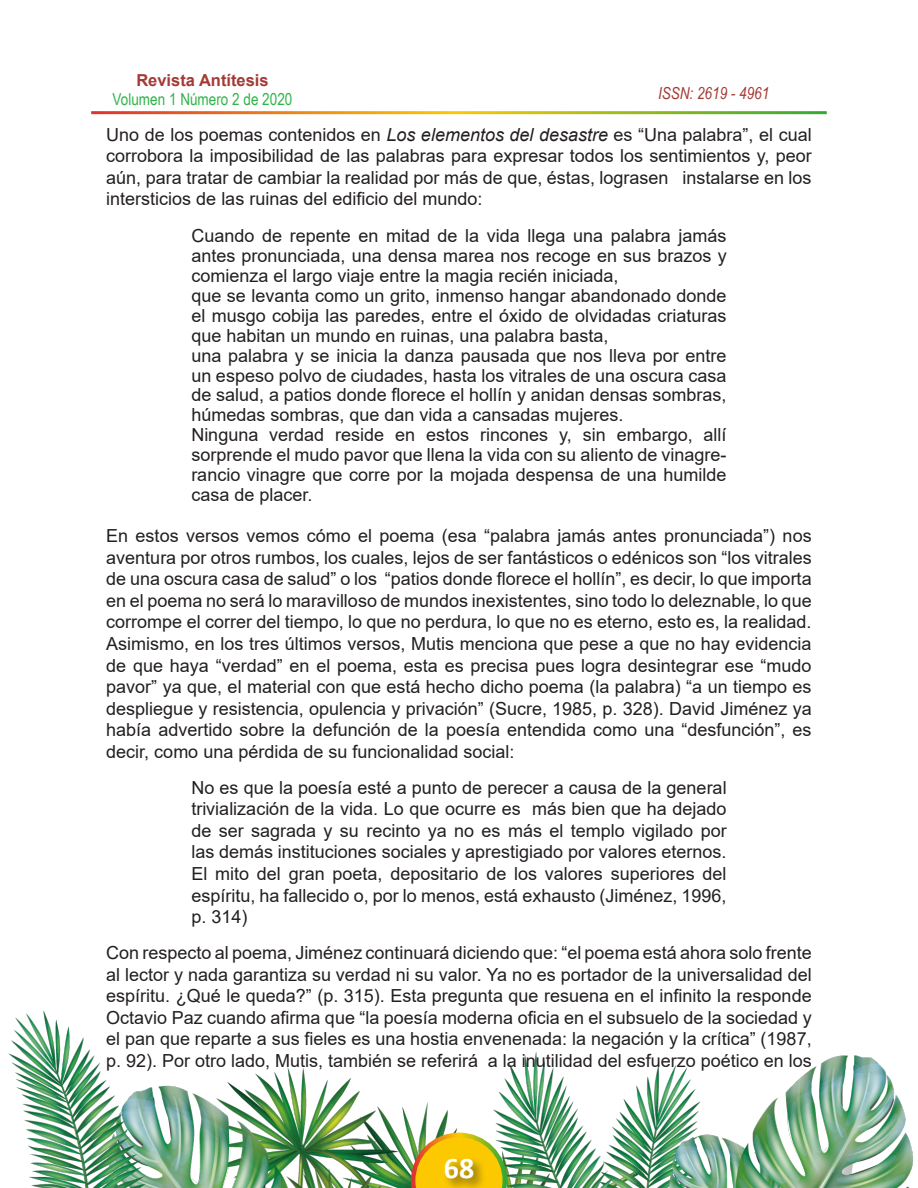
<style>
.page{position:relative;width:918px;height:1188px;background:#fff}
.page>*{position:absolute;margin:0;border:0;box-sizing:border-box;transform-origin:0 0}
.t1{font:700 30px "Calibri";color:#fff}
.t2{font:18px/21.6px "Arial";color:#231f20;text-align:justify}
.t3{font:16.5px "Arial Narrow";color:#31b44a}
.t4{font:700 16.5px "Arial";color:#a53a35}
.t5{font:italic 16.5px "Arial Narrow";color:#a53a35}
.s1{font-style:italic}
</style>
<div class="page">
<img style="left:8px;top:1010px;width:905px;height:178px">
<svg style="left:411px;top:1133px;width:96px;height:55px;background:#dec034"></svg>
<div style="left:443px;top:1156px;width:44px;height:32px;background:#231f20;opacity:.54"></div>
<p class="t4" style="left:136px;top:68px;width:134px">Revista Antítesis</p>
<p class="t3" style="left:113px;top:88px;width:181px">Volumen 1 Número 2 de 2020</p>
<p class="t5" style="left:658px;top:81px;width:113px">ISSN: 2619 - 4961</p>
<p class="t2" style="left:106px;top:123px;width:707px">Uno de los poemas contenidos en <span class="s1">Los elementos del desastre</span> es “Una palabra”, el cual corrobora la imposibilidad de las palabras para expresar todos los sentimientos y, peor aún, para tratar de cambiar la realidad por más de que, éstas, lograsen instalarse en los intersticios de las ruinas del edificio del mundo:</p>
<p class="t2" style="left:191px;top:226px;width:537px;line-height:19.8px">Cuando de repente en mitad de la vida llega una palabra jamás antes pronunciada, una densa marea nos recoge en sus brazos y comienza el largo viaje entre la magia recién iniciada,</p>
<p class="t2" style="left:191px;top:286px;width:537px;line-height:19.8px">que se levanta como un grito, inmenso hangar abandonado donde el musgo cobija las paredes, entre el óxido de olvidadas criaturas que habitan un mundo en ruinas, una palabra basta,</p>
<p class="t2" style="left:191px;top:346px;width:537px;line-height:19.8px">una palabra y se inicia la danza pausada que nos lleva por entre un espeso polvo de ciudades, hasta los vitrales de una oscura casa de salud, a patios donde florece el hollín y anidan densas sombras, húmedas sombras, que dan vida a cansadas mujeres.</p>
<p class="t2" style="left:191px;top:425px;width:537px;line-height:19.8px">Ninguna verdad reside en estos rincones y, sin embargo, allí sorprende el mudo pavor que llena la vida con su aliento de vinagre&shy;rancio vinagre que corre por la mojada despensa de una humilde casa de placer.</p>
<p class="t2" style="left:106px;top:525px;width:707px">En estos versos vemos cómo el poema (esa “palabra jamás antes pronunciada”) nos aventura por otros rumbos, los cuales, lejos de ser fantásticos o edénicos son “los vitrales de una oscura casa de salud” o los “patios donde florece el hollín”, es decir, lo que importa en el poema no será lo maravilloso de mundos inexistentes, sino todo lo deleznable, lo que corrompe el correr del tiempo, lo que no perdura, lo que no es eterno, esto es, la realidad.<br>Asimismo, en los tres últimos versos, Mutis menciona que pese a que no hay evidencia de que haya “verdad” en el poema, esta es precisa pues logra desintegrar ese “mudo pavor” ya que, el material con que está hecho dicho poema (la palabra) “a un tiempo es despliegue y resistencia, opulencia y privación” (Sucre, 1985, p. 328). David Jiménez ya había advertido sobre la defunción de la poesía entendida como una “desfunción”, es decir, como una pérdida de su funcionalidad social:</p>
<p class="t2" style="left:191px;top:776px;width:537px">No es que la poesía esté a punto de perecer a causa de la general trivialización de la vida. Lo que ocurre es más bien que ha dejado de ser sagrada y su recinto ya no es más el templo vigilado por las demás instituciones sociales y aprestigiado por valores eternos.<br>El mito del gran poeta, depositario de los valores superiores del espíritu, ha fallecido o, por lo menos, está exhausto (Jiménez, 1996, p. 314)</p>
<p class="t2" style="left:106px;top:942px;width:707px">Con respecto al poema, Jiménez continuará diciendo que: “el poema está ahora solo frente al lector y nada garantiza su verdad ni su valor. Ya no es portador de la universalidad del espíritu. ¿Qué le queda?” (p. 315). Esta pregunta que resuena en el infinito la responde Octavio Paz cuando afirma que “la poesía moderna oficia en el subsuelo de la sociedad y el pan que reparte a sus fieles es una hostia envenenada: la negación y la crítica” (1987, p. 92). Por otro lado, Mutis, también se referirá a la inutilidad del esfuerzo poético en los</p>
<h1 class="t1" style="left:444px;top:1147px;width:32px">68</h1>
</div>
